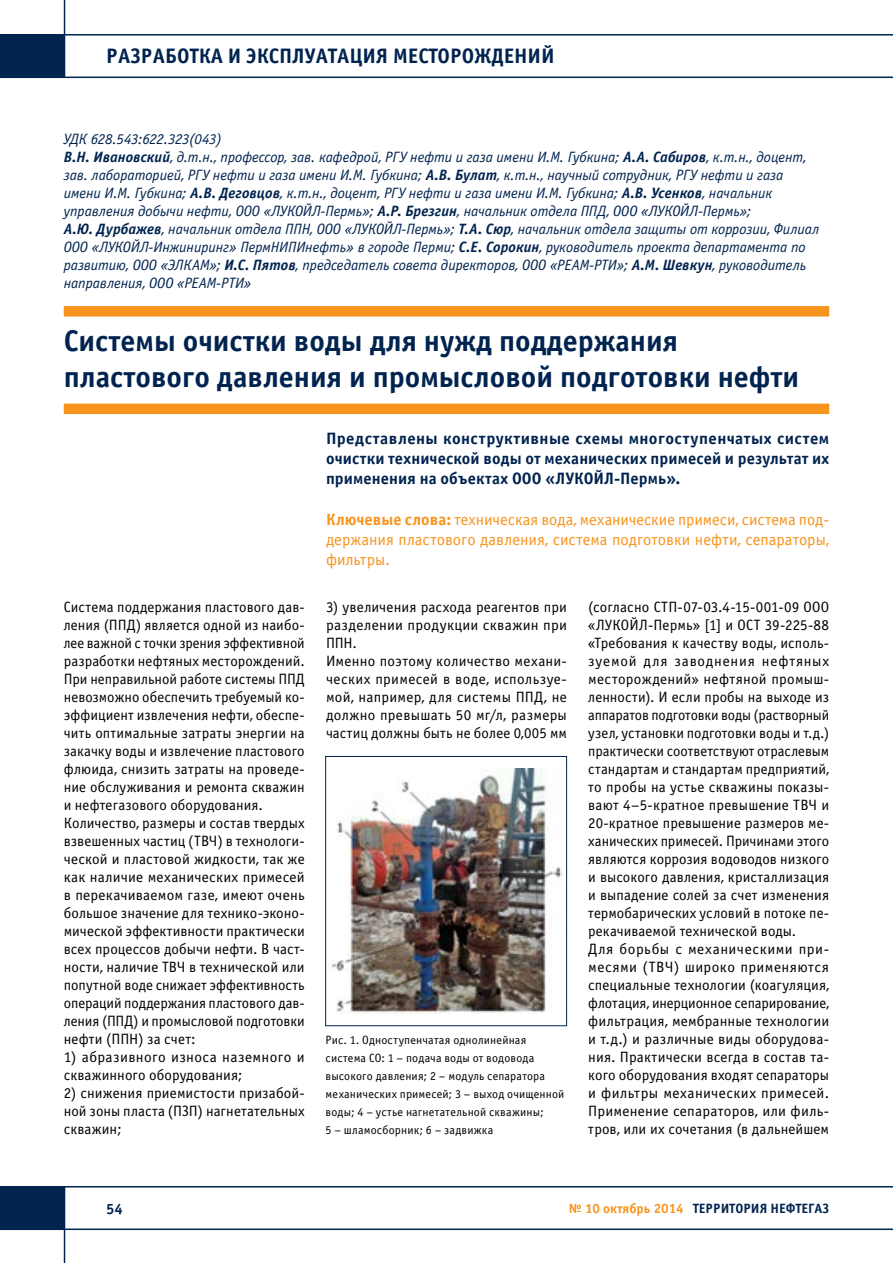
<style>
.page{position:relative;width:893px;height:1263px;background:#fff}
.page>*{position:absolute;margin:0;border:0;box-sizing:border-box;transform-origin:0 0}
.t1{font:700 30px/36px "Officina Sans C";color:#00234f}
.t2{font:700 21px "Officina Sans C";color:#00234f}
.t3{font:700 16.5px/20.1px "Officina Sans C";letter-spacing:.005em;color:#00234f;text-align:justify}
.t4{font:16.5px/20.1px "Officina Sans C";letter-spacing:.005em;color:#f7941e;text-align:justify}
.t5{font:15px/18px "Officina Sans C";letter-spacing:.01em;color:#000}
.t6{font:italic 15px/18px "Officina Sans C";letter-spacing:-.005em;color:#00234f}
.t7{font:700 15px "Officina Sans C";color:#00234f}
.t8{font:700 13.5px "Officina Sans C";color:#00234f}
.t9{font:12px/18px "Officina Sans C";letter-spacing:.015em;color:#000}
.s1{font-weight:700}
.s2{color:#f7941e}
</style>
<div class="page">
<hr style="left:0;top:77px;width:893px;height:1px;background:#00234f">
<hr style="left:64px;top:0;width:1px;height:77px;background:#00234f">
<hr style="left:0;top:34px;width:893px;height:2px;background:#00234f">
<div style="left:0;top:35px;width:64px;height:42px;background:#00234f"></div>
<hr style="left:0;top:1186px;width:893px;height:1px;background:#00234f">
<hr style="left:64px;top:1186px;width:1px;height:77px;background:#00234f">
<hr style="left:0;top:1228px;width:893px;height:2px;background:#00234f">
<div style="left:0;top:1187px;width:64px;height:42px;background:#00234f"></div>
<div style="left:64px;top:306px;width:765px;height:11px;background:#f7941e"></div>
<div style="left:64px;top:404px;width:765px;height:10px;background:#f7941e"></div>
<img style="left:331px;top:768px;width:231px;height:246px">
<div style="left:325px;top:756px;width:242px;height:270px;border:1px solid #00234f"></div>
<h2 class="t2" style="left:106px;top:44px;width:450px">РАЗРАБОТКА И ЭКСПЛУАТАЦИЯ МЕСТОРОЖДЕНИЙ</h2>
<p class="t6" style="left:64px;top:130px;width:757px">УДК 628.543:622.323(043)<br><span class="s1">В.Н. Ивановский</span>, д.т.н., профессор, зав. кафедрой, РГУ нефти и газа имени И.М. Губкина; <span class="s1">А.А. Сабиров</span>, к.т.н., доцент, зав. лабораторией, РГУ нефти и газа имени И.М. Губкина; <span class="s1">А.В. Булат</span>, к.т.н., научный сотрудник, РГУ нефти и газа имени И.М. Губкина; <span class="s1">А.В. Деговцов</span>, к.т.н., доцент, РГУ нефти и газа имени И.М. Губкина; <span class="s1">А.В. Усенков</span>, начальник управления добычи нефти, ООО «ЛУКОЙЛ-Пермь»; <span class="s1">А.Р. Брезгин</span>, начальник отдела ППД, ООО «ЛУКОЙЛ-Пермь»;<br><span class="s1">А.Ю. Дурбажев</span>, начальник отдела ППН, ООО «ЛУКОЙЛ-Пермь»; <span class="s1">Т.А. Сюр</span>, начальник отдела защиты от коррозии, Филиал ООО «ЛУКОЙЛ-Инжиниринг» ПермНИПИнефть» в городе Перми; <span class="s1">С.Е. Сорокин</span>, руководитель проекта департамента по развитию, ООО «ЭЛКАМ»; <span class="s1">И.С. Пятов</span>, председатель совета директоров, ООО «РЕАМ-РТИ»; <span class="s1">А.М. Шевкун</span>, руководитель направления, ООО «РЕАМ-РТИ»</p>
<h1 class="t1" style="left:64px;top:323px;width:737px">Системы очистки воды для нужд поддержания пластового давления и промысловой подготовки нефти</h1>
<p class="t5" style="left:64px;top:598px;width:242px">Система поддержания пластового дав&shy;ления (ППД) является одной из наибо&shy;лее важной с точки зрения эффективной разработки нефтяных месторождений.<br>При неправильной работе системы ППД невозможно обеспечить требуемый ко&shy;эффициент извлечения нефти, обеспе&shy;чить оптимальные затраты энергии на закачку воды и извлечение пластового флюида, снизить затраты на проведе&shy;ние обслуживания и ремонта скважин и нефтегазового оборудования.<br>Количество, размеры и состав твердых взвешенных частиц (ТВЧ) в технологи&shy;ческой и пластовой жидкости, так же как наличие механических примесей в перекачиваемом газе, имеют очень большое значение для технико-эконо&shy;мической эффективности практически всех процессов добычи нефти. В част&shy;ности, наличие ТВЧ в технической или попутной воде снижает эффективность операций поддержания пластового дав&shy;ления (ППД) и промысловой подготовки нефти (ППН) за счет:</p>
<p class="t5" style="left:64px;top:1048px;width:242px">1) абразивного износа наземного и скважинного оборудования;</p>
<p class="t5" style="left:64px;top:1084px;width:242px;text-align:justify">2) снижения приемистости призабой&shy;ной зоны пласта (ПЗП) нагнетательных скважин;</p>
<p class="t3" style="left:326px;top:429px;width:505px">Представлены конструктивные схемы многоступенчатых систем очистки технической воды от механических примесей и результат их применения на объектах ООО</p>
<p class="t3" style="left:545px;top:469px;width:49px">«ЛУКОЙЛ</p>
<p class="t3" style="left:614px;top:469px;width:68px">-Пермь».</p>
<p class="t4" style="left:326px;top:509px;width:505px"><span class="s1">Ключевые слова:</span> техническая вода, механические примеси, система под&shy;держания пластового давления, система подготовки нефти, сепараторы, фильтры.</p>
<p class="t5" style="left:326px;top:598px;width:242px">3) увеличения расхода реагентов при разделении продукции скважин при<br>ППН.<br>Именно поэтому количество механи&shy;ческих примесей в воде, используе&shy;мой, например, для системы ППД, не должно превышать 50 мг/л, размеры частиц должны быть не более 0,005 мм</p>
<p class="t5" style="left:588px;top:598px;width:242px">(согласно СТП-07-03.4-15-001-09 ООО «ЛУКОЙЛ-Пермь» [1] и ОСТ 39-225-88 «Требования к качеству воды, исполь&shy;зуемой для заводнения нефтяных месторождений» нефтяной промыш&shy;ленности). И если пробы на выходе из аппаратов подготовки воды (растворный узел, установки подготовки воды и т.д.) практически соответствуют отраслевым стандартам и стандартам предприятий, то пробы на устье скважины показы&shy;вают 4–5-кратное превышение ТВЧ и 20-кратное превышение размеров ме&shy;ханических примесей. Причинами этого являются коррозия водоводов низкого и высокого давления, кристаллизация и выпадение солей за счет изменения термобарических условий в потоке пе&shy;рекачиваемой технической воды.<br>Для борьбы с механическими при&shy;месями (ТВЧ) широко применяются специальные технологии (коагуляция, флотация, инерционное сепарирование, фильтрация, мембранные технологии и т.д.) и различные виды оборудова&shy;ния. Практически всегда в состав та&shy;кого оборудования входят сепараторы и фильтры механических примесей.<br>Применение сепараторов, или филь&shy;тров, или их сочетания (в дальнейшем</p>
<p class="t9" style="left:326px;top:1031px;width:240px">Рис. 1. Одноступенчатая однолинейная система СО: 1 – подача воды от водовода высокого давления; 2 – модуль сепаратора механических примесей; 3 – выход очищенной воды; 4 – устье нагнетательной скважины;<br>5 – шламосборник; 6 – задвижка</p>
<p class="t7" style="left:106px;top:1200px;width:18px">54</p>
<p class="t8" style="left:569px;top:1201px;width:262px"><span class="s2">№ 10 октябрь 2014</span> ТЕРРИТОРИЯ НЕФТЕГАЗ</p>
</div>
